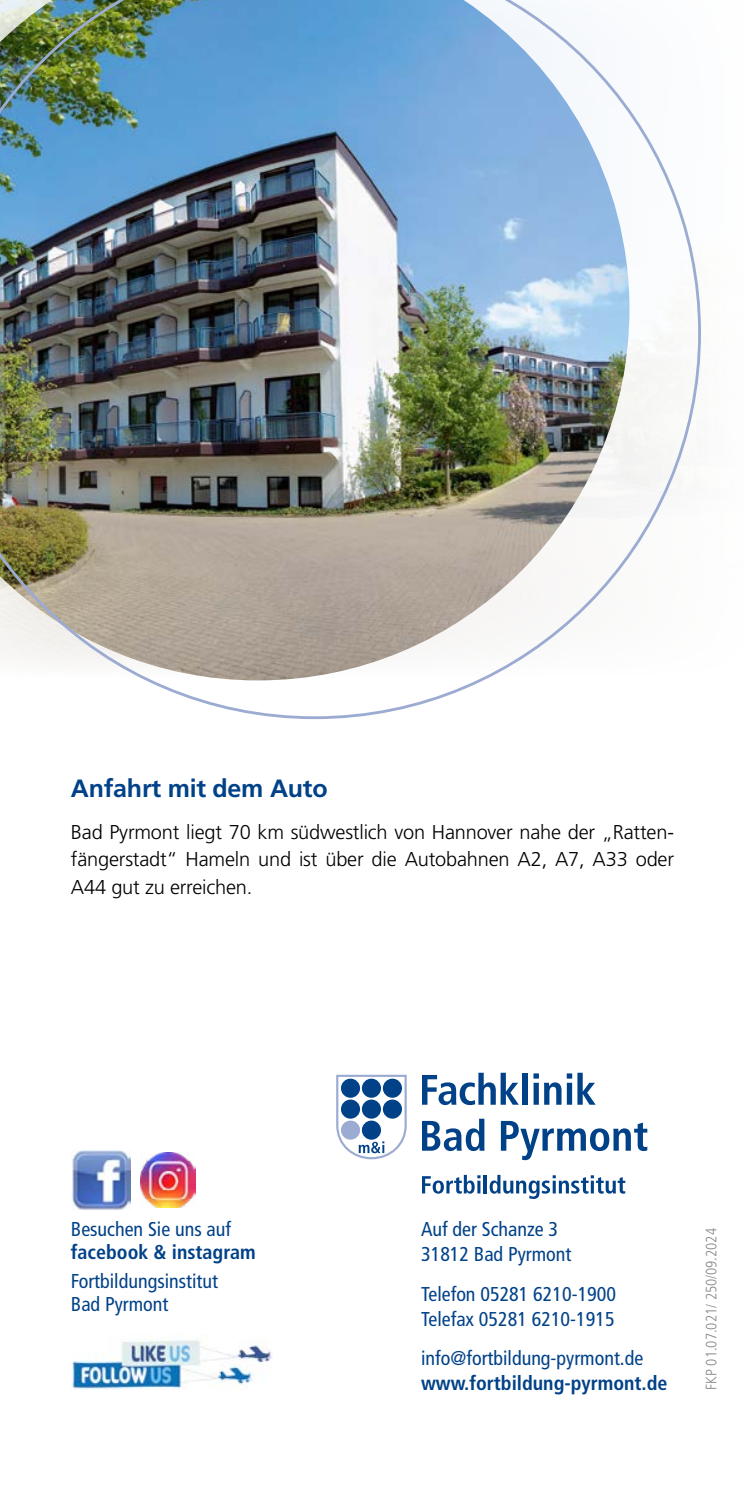
<style>
.page{position:relative;width:745px;height:1489px;background:#fff}
.page>*{position:absolute;margin:0;border:0;box-sizing:border-box;transform-origin:0 0}
.t1{font:700 25px "Frutiger LT Pro";letter-spacing:-.01em;color:#004188}
.t2{font:condensed 20px/25px "Frutiger LT Pro";color:#004188}
.t3{font:300 20px/27.5px "Frutiger LT Pro";letter-spacing:-.01em;color:#000;text-align:justify}
.t4{font:700 condensed 20px "Frutiger LT Pro";color:#004188}
.t5{font:300 condensed 15px "Frutiger LT Pro";color:#868786}
</style>
<div class="page">
<svg style="left:336px;top:1074px;width:71px;height:86px"></svg>
<div style="left:341px;top:1078px;width:19px;height:19px;background:#004188;border-radius:50%"></div>
<div style="left:361px;top:1078px;width:20px;height:19px;background:#004188;border-radius:50%"></div>
<div style="left:382px;top:1078px;width:20px;height:19px;background:#004188;border-radius:50%"></div>
<div style="left:341px;top:1099px;width:19px;height:19px;background:#004188;border-radius:50%"></div>
<div style="left:341px;top:1120px;width:19px;height:19px;background:#9babd1;border-radius:50%"></div>
<div style="left:361px;top:1099px;width:20px;height:19px;background:#004188;border-radius:50%"></div>
<div style="left:382px;top:1099px;width:20px;height:19px;background:#004188;border-radius:50%"></div>
<div style="left:361px;top:1120px;width:20px;height:19px;background:#004188;border-radius:50%"></div>
<svg style="left:422px;top:1072px;width:96px;height:32px"></svg>
<div style="left:522px;top:1072px;width:5px;height:32px;background:#004188"></div>
<svg style="left:533px;top:1072px;width:62px;height:32px"></svg>
<svg style="left:422px;top:1118px;width:62px;height:32px"></svg>
<svg style="left:500px;top:1120px;width:147px;height:40px"></svg>
<svg style="left:422px;top:1174px;width:58px;height:19px"></svg>
<hr style="left:483px;top:1174px;width:3px;height:19px;background:#004188">
<svg style="left:489px;top:1174px;width:136px;height:24px"></svg>
<img style="left:71px;top:1334px;width:201px;height:55px">
<img style="left:0;top:0;width:700px;height:719px">
<img style="left:71px;top:1150px;width:59px;height:59px">
<img style="left:140px;top:1152px;width:56px;height:55px">
<p class="t1" style="left:71px;top:773px;width:258px">Anfahrt mit dem Auto</p>
<p class="t3" style="left:71px;top:818px;width:604px">Bad Pyrmont liegt 70 km südwestlich von Hannover nahe der „Ratten&shy;fängerstadt“ Hameln und ist über die Autobahnen A2, A7, A33 oder A44 gut zu erreichen.</p>
<p class="t2" style="left:71px;top:1216px;width:161px">Besuchen Sie uns auf</p>
<p class="t4" style="left:71px;top:1239px;width:186px">facebook &amp; instagram</p>
<p class="t2" style="left:71px;top:1270px;width:149px;line-height:22.5px">Fortbildungsinstitut<br>Bad Pyrmont</p>
<p class="t2" style="left:421px;top:1216px;width:152px">Auf der Schanze 3<br>31812 Bad Pyrmont</p>
<p class="t2" style="left:421px;top:1281px;width:196px">Telefon 05281 6210-1900<br>Telefax 05281 6210-1915</p>
<p class="t2" style="left:421px;top:1345px;width:223px">info@fortbildung-pyrmont.de</p>
<p class="t4" style="left:421px;top:1370px;width:248px">www.fortbildung-pyrmont.de</p>
<p class="t5" style="left:702px;top:1389px;width:163px;rotate:-90deg">FKP 01.07.021/ 250/09.2024</p>
</div>
